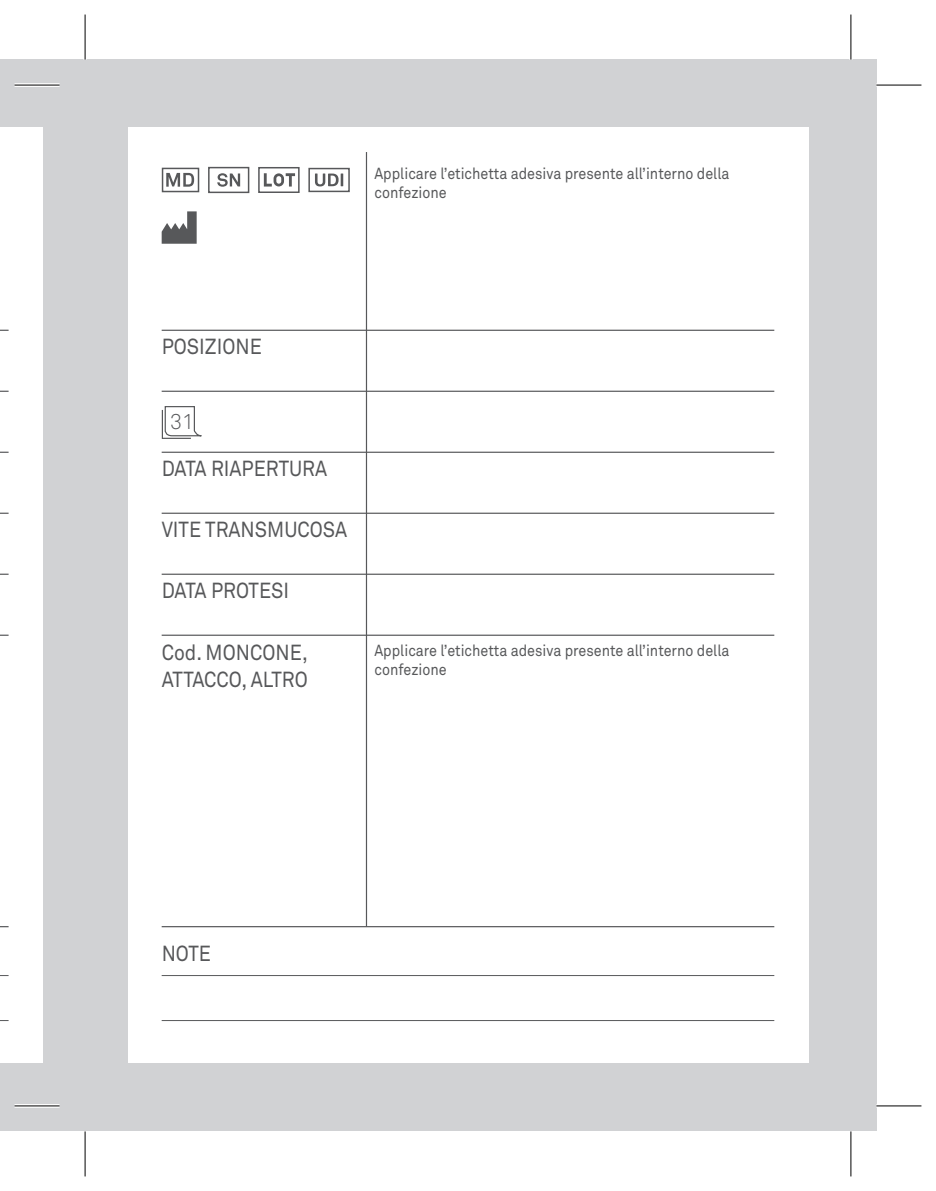
<style>
.page{position:relative;width:936px;height:1191px;background:#fff}
.page>*{position:absolute;margin:0;border:0;box-sizing:border-box;transform-origin:0 0}
.t1{font:21.6px/26.4px "Akkurat Pro";color:#57585a;scale:.9 1}
.t2{font:21.6px "Akkurat Light Pro";color:#57585a}
.t3{font:15.9px/19.2px "Akkurat Pro";color:#57585a;scale:.9 1}
</style>
<div class="page">
<div style="left:0;top:60px;width:85px;height:1071px;background:#d1d2d4"></div>
<div style="left:85px;top:60px;width:791px;height:1071px;background:#d1d2d4"></div>
<div style="left:128px;top:128px;width:680px;height:935px;background:#fff"></div>
<div style="left:0;top:128px;width:43px;height:935px;background:#fff"></div>
<svg style="left:0;top:451px;width:9px;height:2px"></svg>
<svg style="left:0;top:512px;width:9px;height:2px"></svg>
<svg style="left:0;top:573px;width:9px;height:2px"></svg>
<svg style="left:0;top:634px;width:9px;height:2px"></svg>
<hr style="left:162px;top:975px;width:612px;height:1px;background:#57585a">
<hr style="left:162px;top:1020px;width:612px;height:1px;background:#57585a">
<hr style="left:162px;top:330px;width:612px;height:1px;background:#57585a">
<hr style="left:162px;top:391px;width:612px;height:1px;background:#57585a">
<hr style="left:162px;top:451px;width:612px;height:2px;background:#57585a">
<hr style="left:162px;top:512px;width:612px;height:2px;background:#57585a">
<hr style="left:162px;top:573px;width:612px;height:2px;background:#57585a">
<hr style="left:162px;top:634px;width:612px;height:2px;background:#57585a">
<hr style="left:162px;top:926px;width:612px;height:1px;background:#57585a">
<hr style="left:366px;top:152px;width:1px;height:774px;background:#57585a">
<svg style="left:162px;top:406px;width:40px;height:33px"></svg>
<svg style="left:162px;top:211px;width:35px;height:33px"></svg>
<div style="left:258px;top:167px;width:41px;height:26px;border:2px solid #57585a"></div>
<svg style="left:264px;top:173px;width:31px;height:13px"></svg>
<svg style="left:166px;top:173px;width:28px;height:14px"></svg>
<div style="left:162px;top:168px;width:37px;height:24px;border:2px solid #57585a"></div>
<svg style="left:217px;top:173px;width:23px;height:14px"></svg>
<div style="left:208px;top:167px;width:41px;height:26px;border:2px solid #57585a"></div>
<div style="left:308px;top:168px;width:42px;height:24px;border:2px solid #57585a"></div>
<svg style="left:315px;top:173px;width:28px;height:13px"></svg>
<svg style="left:15px;top:83px;width:45px;height:4px"></svg>
<svg style="left:876px;top:83px;width:45px;height:4px"></svg>
<hr style="left:15px;top:1104px;width:45px;height:3px;background:#fff">
<svg style="left:83px;top:15px;width:4px;height:45px"></svg>
<svg style="left:84px;top:1131px;width:1px;height:45px"></svg>
<hr style="left:15px;top:85px;width:45px;height:1px;background:#000">
<hr style="left:876px;top:85px;width:45px;height:1px;background:#000">
<hr style="left:15px;top:1105px;width:45px;height:1px;background:#000">
<hr style="left:876px;top:1105px;width:45px;height:1px;background:#000">
<hr style="left:85px;top:15px;width:1px;height:45px;background:#000">
<hr style="left:85px;top:1131px;width:1px;height:45px;background:#000">
<hr style="left:850px;top:15px;width:1px;height:45px;background:#000">
<hr style="left:850px;top:1131px;width:1px;height:45px;background:#000">
<p class="t3" style="left:374px;top:164px;width:396px">Applicare l’etichetta adesiva presente all’interno della confezione</p>
<h1 class="t1" style="left:162px;top:334px;width:113px">POSIZIONE</h1>
<h1 class="t2" style="left:170px;top:408px;width:26px">31</h1>
<h1 class="t1" style="left:162px;top:455px;width:185px">DATA RIAPERTURA</h1>
<h1 class="t1" style="left:162px;top:516px;width:208px">VITE TRANSMUCOSA</h1>
<h1 class="t1" style="left:162px;top:577px;width:143px">DATA PROTESI</h1>
<h1 class="t1" style="left:162px;top:640px;width:164px">Cod. MONCONE,<br>ATTACCO, ALTRO</h1>
<p class="t3" style="left:374px;top:641px;width:396px">Applicare l’etichetta adesiva presente all’interno della confezione</p>
<h1 class="t1" style="left:162px;top:940px;width:56px">NOTE</h1>
</div>
